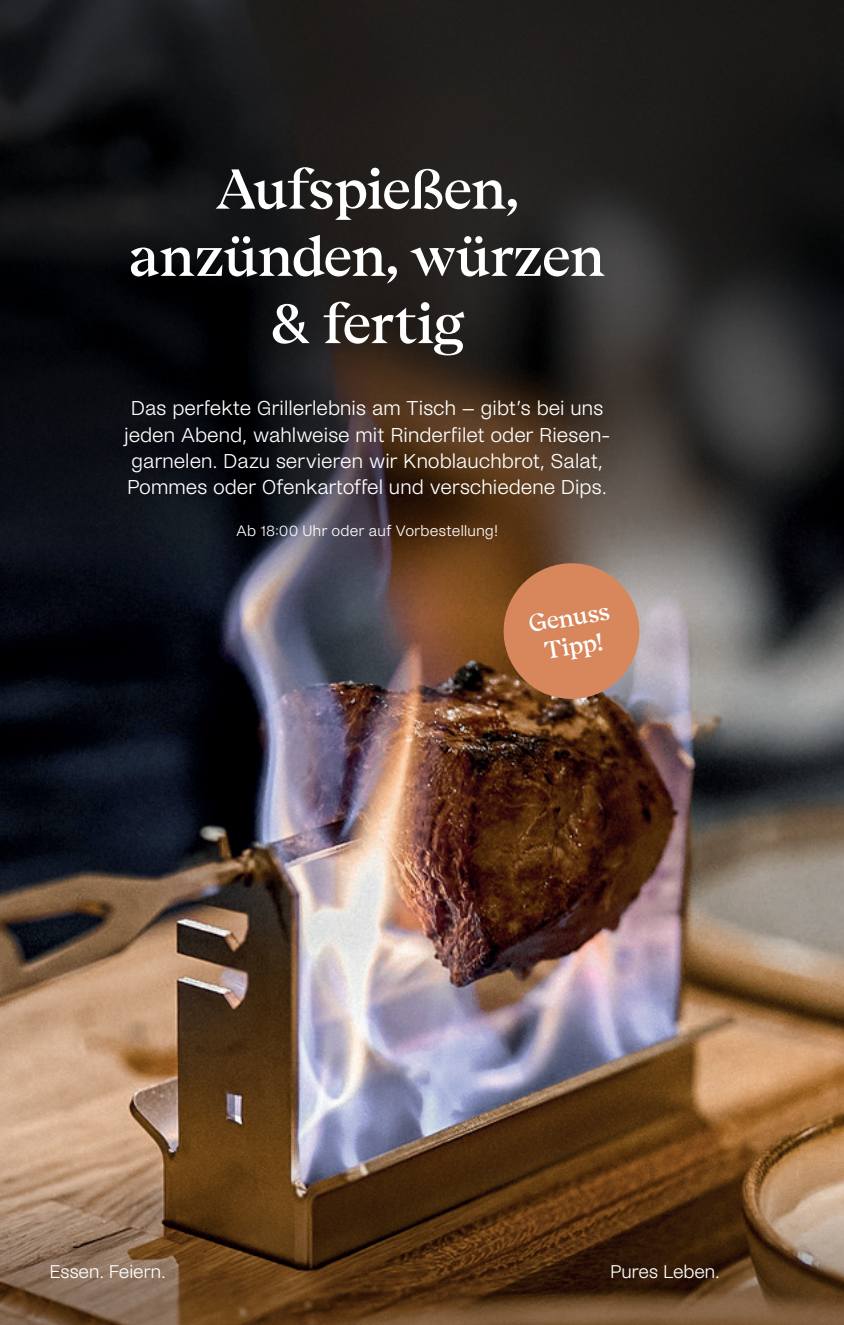
<style>
.page{position:relative;width:844px;height:1325px;background:#fff}
.page>*{position:absolute;margin:0;border:0;box-sizing:border-box;transform-origin:0 0}
.t1{font:56px/67.2px "Beirut Display";letter-spacing:-.03em;color:#fff;text-align:center}
.t2{font:24.15px/28.9px "Beirut Display";color:#fff;text-align:center}
.t3{font:300 21px/26.2px "Noi Grotesk Fix";letter-spacing:-.02em;color:#fff;text-align:center}
.t4{font:300 19.25px "Noi Grotesk Fix";letter-spacing:-.02em;color:#fff}
.t5{font:300 15.75px "Noi Grotesk Fix";letter-spacing:-.005em;color:#fff}
</style>
<div class="page">
<img style="left:0;top:949px;width:843px;height:95px">
<img style="left:0;top:0;width:843px;height:949px">
<svg style="left:0;top:1044px;width:843px;height:280px;background:#7b5c42"></svg>
<svg style="left:498px;top:558px;width:146px;height:146px;background:#bc7c59"></svg>
<h1 class="t1" style="left:129px;top:154px;width:478px">Aufspießen, anzünden, würzen &amp; fertig</h1>
<p class="t3" style="left:124px;top:395px;width:488px">Das perfekte Grillerlebnis am Tisch – gibt’s bei uns jeden Abend, wahlweise mit Rinderfilet oder Riesen&shy;garnelen. Dazu servieren wir Knoblauchbrot, Salat, Pommes oder Ofenkartoffel und verschiedene Dips.</p>
<p class="t5" style="left:236px;top:522px;width:263px">Ab 18:00 Uhr oder auf Vorbestellung!</p>
<p class="t2" style="left:526px;top:609px;width:83px;rotate:-9deg">Genuss<br>Tipp!</p>
<p class="t4" style="left:50px;top:1260px;width:118px">Essen. Feiern.</p>
<p class="t4" style="left:610px;top:1260px;width:111px">Pures Leben.</p>
</div>
